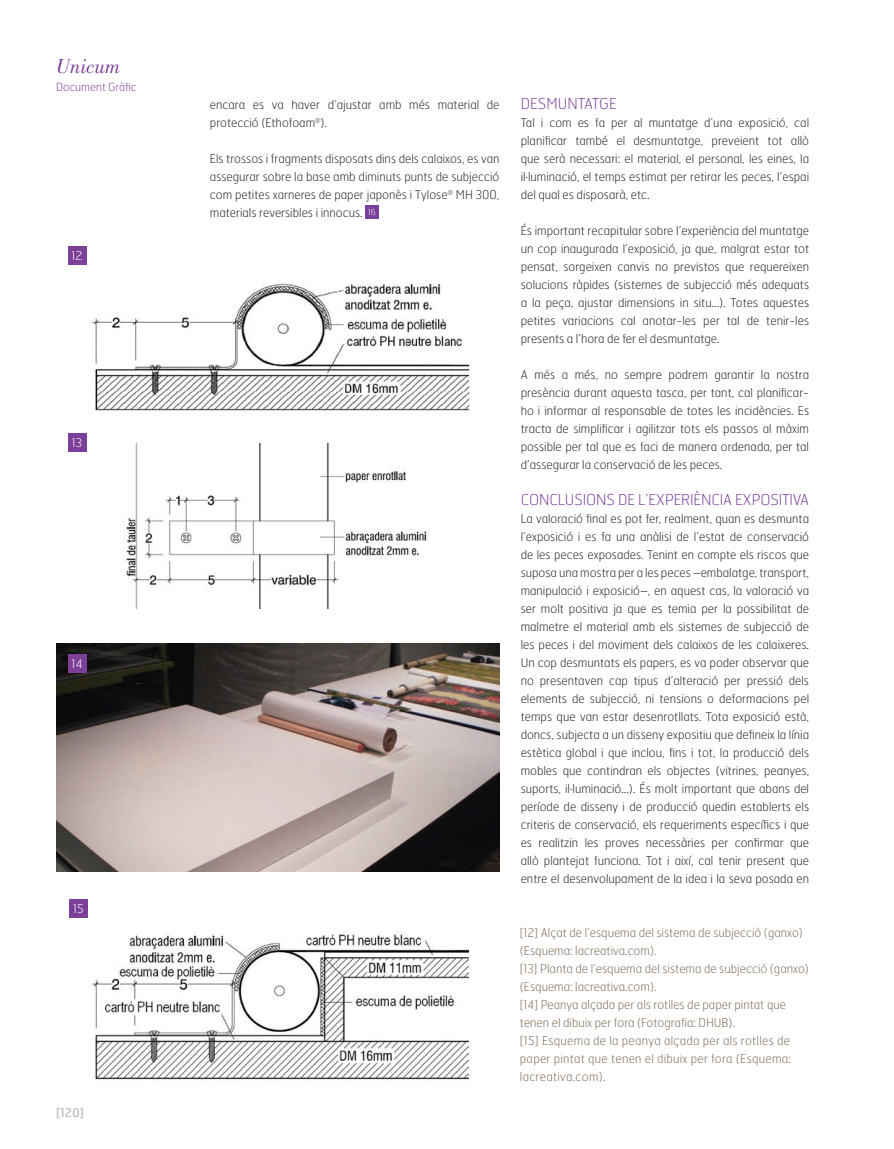
<style>
.page{position:relative;width:894px;height:1149px;background:#fff}
.page>*{position:absolute;margin:0;border:0;box-sizing:border-box;transform-origin:0 0}
.t1{font:italic 21px "Bodoni Std";color:#7c4099}
.Entradilla{font:100 15px "Hermes";letter-spacing:-.01em;color:#7c4099}
.Txt_CAT{font:100 12px/18px "Hermes";color:#231f20;text-align:justify}
.Pie_de_foto{font:100 12px/18px "Hermes";color:#7c6954}
.Detalle_foto{font:100 12px "Hermes";color:#fff}
.t2{font:12px "Hermes";color:#bcbdc0}
.t3{font:100 11.25px "Hermes";color:#7c4099}
.t4{font:100 8.25px "Hermes";color:#fff}
</style>
<div class="page">
<img style="left:86px;top:260px;width:384px;height:151px">
<img style="left:126px;top:444px;width:301px;height:164px">
<img style="left:56px;top:643px;width:443px;height:228px">
<img style="left:92px;top:934px;width:376px;height:146px">
<div style="left:68px;top:247px;width:18px;height:18px;background:#7c4099"></div>
<div style="left:68px;top:433px;width:18px;height:19px;background:#7c4099"></div>
<div style="left:68px;top:654px;width:18px;height:19px;background:#7c4099"></div>
<div style="left:69px;top:899px;width:19px;height:19px;background:#7c4099"></div>
<div style="left:365px;top:205px;width:13px;height:13px;background:#7c4099"></div>
<h1 class="t1" style="left:56px;top:54px;width:66px">Unicum</h1>
<p class="t3" style="left:56px;top:80px;width:82px">Document Gràfic</p>
<p class="Detalle_foto" style="left:72px;top:248px;width:13px">12</p>
<p class="Detalle_foto" style="left:72px;top:435px;width:12px">13</p>
<p class="Detalle_foto" style="left:72px;top:656px;width:12px">14</p>
<p class="Detalle_foto" style="left:73px;top:901px;width:12px">15</p>
<p class="t2" style="left:56px;top:1105px;width:29px">[120]</p>
<p class="Txt_CAT" style="left:210px;top:95px;width:291px">encara es va haver d’ajustar amb més material de protecció (Ethofoam<sup>®</sup>).</p>
<p class="Txt_CAT" style="left:210px;top:149px;width:291px">Els trossos i fragments disposats dins dels calaixos, es van assegurar sobre la base amb diminuts punts de subjecció com petites xarneres de paper japonès i Tylose<sup>®</sup> MH 300, materials reversibles i innocus.</p>
<p class="t4" style="left:368px;top:207px;width:9px">16</p>
<p class="Entradilla" style="left:520px;top:94px;width:98px">DESMUNTATGE</p>
<p class="Txt_CAT" style="left:520px;top:113px;width:290px">Tal i com es fa per al muntatge d’una exposició, cal planificar també el desmuntatge, preveient tot allò que serà necessari: el material, el personal, les eines, la il·luminació, el temps estimat per retirar les peces, l’espai del qual es disposarà, etc.</p>
<p class="Txt_CAT" style="left:520px;top:221px;width:290px">És important recapitular sobre l’experiència del muntatge un cop inaugurada l’exposició, ja que, malgrat estar tot pensat, sorgeixen canvis no previstos que requereixen solucions ràpides (sistemes de subjecció més adequats a la peça, ajustar dimensions in situ...). Totes aquestes petites variacions cal anotar-les per tal de tenir-les presents a l’hora de fer el desmuntatge.</p>
<p class="Txt_CAT" style="left:520px;top:365px;width:290px">A més a més, no sempre podrem garantir la nostra presència durant aquesta tasca, per tant, cal planificar&shy;ho i informar al responsable de totes les incidències. Es tracta de simplificar i agilitzar tots els passos al màxim possible per tal que es faci de manera ordenada, per tal d’assegurar la conservació de les peces.</p>
<p class="Entradilla" style="left:520px;top:490px;width:290px">CONCLUSIONS DE L’EXPERIÈNCIA EXPOSITIVA</p>
<p class="Txt_CAT" style="left:520px;top:509px;width:290px">La valoració final es pot fer, realment, quan es desmunta l’exposició i es fa una anàlisi de l’estat de conservació de les peces exposades. Tenint en compte els riscos que suposa una mostra per a les peces –embalatge, transport, manipulació i exposició–, en aquest cas, la valoració va ser molt positiva ja que es temia per la possibilitat de malmetre el material amb els sistemes de subjecció de les peces i del moviment dels calaixos de les calaixeres.<br>Un cop desmuntats els papers, es va poder observar que no presentaven cap tipus d’alteració per pressió dels elements de subjecció, ni tensions o deformacions pel temps que van estar desenrotllats. Tota exposició està, doncs, subjecta a un disseny expositiu que defineix la línia estètica global i que inclou, fins i tot, la producció dels mobles que contindran els objectes (vitrines, peanyes, suports, il·luminació...). És molt important que abans del període de disseny i de producció quedin establerts els criteris de conservació, els requeriments específics i que es realitzin les proves necessàries per confirmar que allò plantejat funciona. Tot i així, cal tenir present que entre el desenvolupament de la idea i la seva posada en</p>
<p class="Pie_de_foto" style="left:520px;top:923px;width:284px">[12] Alçat de l’esquema del sistema de subjecció (ganxo) (Esquema: lacreativa.com).</p>
<p class="Pie_de_foto" style="left:520px;top:959px;width:290px">[13] Planta de l’esquema del sistema de subjecció (ganxo) (Esquema: lacreativa.com).</p>
<p class="Pie_de_foto" style="left:520px;top:995px;width:267px">[14] Peanya alçada per als rotlles de paper pintat que tenen el dibuix per fora (Fotografia: DHUB).</p>
<p class="Pie_de_foto" style="left:520px;top:1031px;width:272px;text-align:justify">[15] Esquema de la peanya alçada per als rotlles de paper pintat que tenen el dibuix per fora (Esquema: lacreativa.com).</p>
</div>
